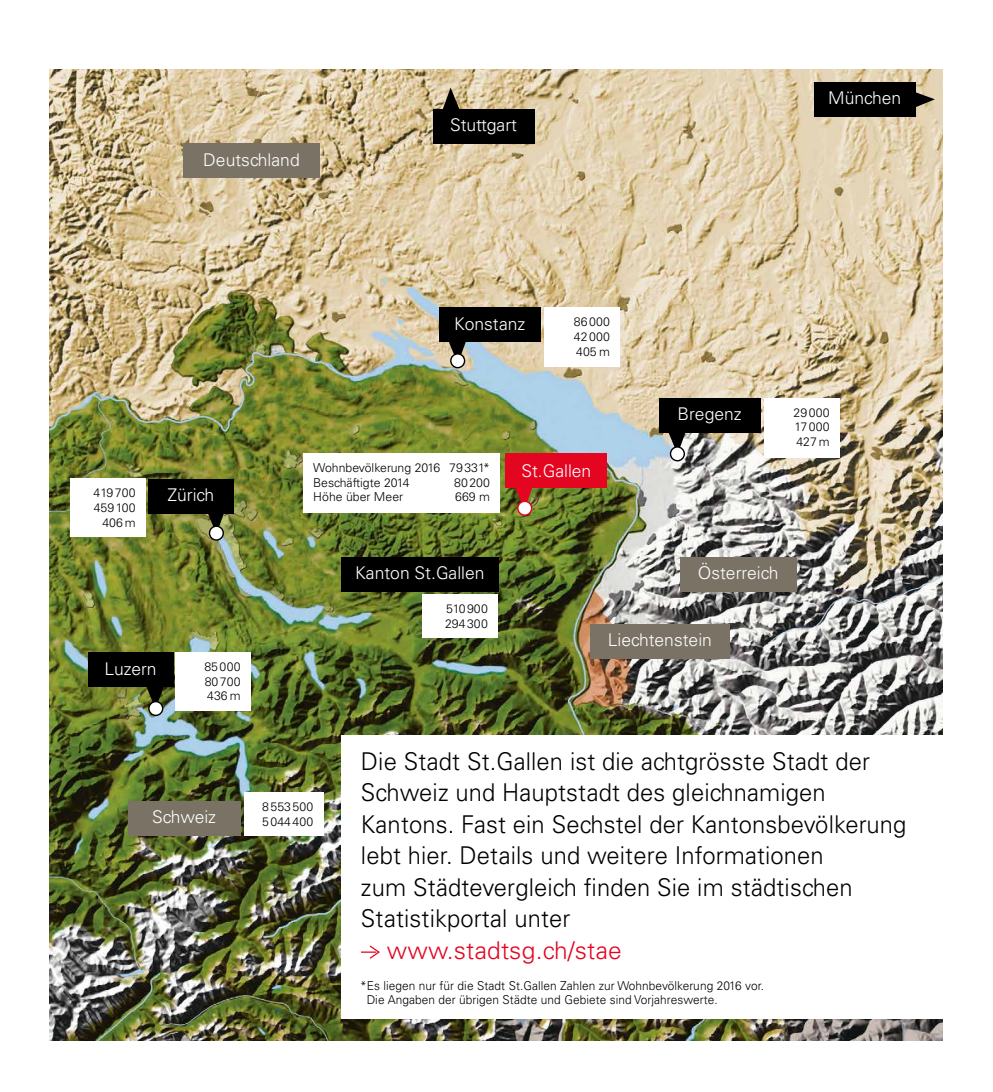
<style>
.page{position:relative;width:993px;height:1092px;background:#fff}
.page>*{position:absolute;margin:0;border:0;box-sizing:border-box;transform-origin:0 0}
.t1{font:300 24.5px/31.5px "Univers LT Std";letter-spacing:.005em;color:#000}
.t2{font:300 24.5px "Univers LT Std";letter-spacing:.005em;color:#e40521}
.t3{font:300 17.5px "Univers LT Std";color:#fff}
.t4{font:300 12.25px/14.7px "Univers LT Std";letter-spacing:.005em;color:#000}
</style>
<div class="page">
<img style="left:49px;top:69px;width:893px;height:971px">
<div style="left:341px;top:735px;width:606px;height:247px;background:#fff"></div>
<svg style="left:361px;top:945px;width:19px;height:14px"></svg>
<div style="left:341px;top:971px;width:606px;height:47px;background:#fff"></div>
<div style="left:183px;top:143px;width:137px;height:35px;background:#7a7265"></div>
<div style="left:544px;top:307px;width:75px;height:60px;background:#fff"></div>
<div style="left:764px;top:398px;width:75px;height:59px;background:#fff"></div>
<div style="left:422px;top:594px;width:75px;height:44px;background:#fff"></div>
<div style="left:341px;top:556px;width:157px;height:35px;background:#000"></div>
<div style="left:590px;top:623px;width:139px;height:35px;background:#7a7265"></div>
<div style="left:679px;top:556px;width:117px;height:35px;background:#7a7265"></div>
<div style="left:244px;top:792px;width:79px;height:44px;background:#fff"></div>
<div style="left:128px;top:801px;width:112px;height:34px;background:#7a7265"></div>
<div style="left:303px;top:453px;width:197px;height:60px;background:#fff"></div>
<div style="left:813px;top:82px;width:102px;height:35px;background:#000"></div>
<svg style="left:915px;top:91px;width:19px;height:17px"></svg>
<div style="left:175px;top:652px;width:75px;height:58px;background:#fff"></div>
<div style="left:88px;top:652px;width:85px;height:35px;background:#000"></div>
<svg style="left:147px;top:687px;width:16px;height:22px"></svg>
<div style="left:432px;top:109px;width:102px;height:34px;background:#000"></div>
<svg style="left:442px;top:88px;width:17px;height:21px"></svg>
<div style="left:439px;top:307px;width:101px;height:35px;background:#000"></div>
<svg style="left:448px;top:342px;width:17px;height:22px"></svg>
<div style="left:658px;top:398px;width:102px;height:34px;background:#000"></div>
<svg style="left:668px;top:432px;width:17px;height:22px"></svg>
<svg style="left:149px;top:701px;width:14px;height:14px"></svg>
<div style="left:148px;top:700px;width:15px;height:16px;border:1px solid #000;border-radius:50%"></div>
<div style="left:70px;top:478px;width:75px;height:59px;background:#fff"></div>
<div style="left:148px;top:478px;width:85px;height:35px;background:#000"></div>
<svg style="left:207px;top:513px;width:17px;height:21px"></svg>
<div style="left:209px;top:526px;width:14px;height:14px;background:#fff;border-radius:50%"></div>
<div style="left:209px;top:525px;width:15px;height:15px;border:1px solid #000;border-radius:50%"></div>
<div style="left:450px;top:354px;width:14px;height:13px;background:#fff;border-radius:50%"></div>
<div style="left:450px;top:353px;width:15px;height:15px;border:1px solid #000;border-radius:50%"></div>
<svg style="left:670px;top:447px;width:14px;height:13px"></svg>
<div style="left:669px;top:446px;width:15px;height:15px;border:1px solid #000;border-radius:50%"></div>
<div style="left:505px;top:453px;width:102px;height:35px;background:#e40521"></div>
<svg style="left:515px;top:488px;width:17px;height:21px"></svg>
<svg style="left:517px;top:501px;width:14px;height:14px"></svg>
<div style="left:517px;top:500px;width:15px;height:15px;border:1px solid #e40521;border-radius:50%"></div>
<h2 class="t3" style="left:203px;top:149px;width:98px">Deutschland</h2>
<h2 class="t3" style="left:450px;top:114px;width:68px">Stuttgart</h2>
<h2 class="t3" style="left:827px;top:87px;width:75px">München</h2>
<p class="t4" style="left:93px;top:485px;width:44px;text-align:right">419 700<br>459 100<br>406 m</p>
<h2 class="t3" style="left:167px;top:484px;width:48px">Zürich</h2>
<h2 class="t3" style="left:104px;top:658px;width:54px">Luzern</h2>
<p class="t4" style="left:204px;top:659px;width:38px;text-align:justify">85 000<br>80 700<br>436 m</p>
<h2 class="t3" style="left:454px;top:313px;width:72px">Konstanz</h2>
<p class="t4" style="left:573px;top:314px;width:38px;text-align:justify">86 000<br>42 000<br>405 m</p>
<p class="t4" style="left:313px;top:460px;width:178px">Wohnbevölkerung 2016 79 331*<br>Beschäftigte 2014</p>
<p class="t4" style="left:454px;top:475px;width:37px">80 200</p>
<p class="t4" style="left:313px;top:489px;width:91px">Höhe über Meer</p>
<p class="t4" style="left:455px;top:489px;width:36px">669 m</p>
<h2 class="t3" style="left:521px;top:460px;width:71px">St.Gallen</h2>
<h2 class="t3" style="left:677px;top:403px;width:66px">Bregenz</h2>
<p class="t4" style="left:793px;top:405px;width:38px;text-align:justify">29 000<br>17 000<br>427 m</p>
<h2 class="t3" style="left:355px;top:562px;width:131px">Kanton St.Gallen</h2>
<p class="t4" style="left:445px;top:601px;width:44px">510 900<br>294 300</p>
<h2 class="t3" style="left:697px;top:562px;width:82px">Österreich</h2>
<h2 class="t3" style="left:607px;top:629px;width:106px">Liechtenstein</h2>
<p class="t4" style="left:262px;top:799px;width:52px">8 553 500</p>
<h2 class="t3" style="left:152px;top:806px;width:65px">Schweiz</h2>
<p class="t4" style="left:262px;top:814px;width:52px">5 044 400</p>
<p class="t1" style="left:361px;top:745px;width:546px">Die Stadt St.Gallen ist die achtgrösste Stadt der Schweiz und Hauptstadt des gleichnamigen Kantons. Fast ein Sechstel der Kantonsbevölkerung lebt hier. Details und weitere Informationen<br>zum Städtevergleich finden Sie im städtischen Statistikportal unter</p>
<h1 class="t2" style="left:387px;top:935px;width:236px">www.stadtsg.ch/stae</h1>
<p class="t4" style="left:366px;top:977px;width:399px;text-indent:-7px">* Es liegen nur für die Stadt St.Gallen Zahlen zur Wohnbevölkerung 2016 vor.<br>Die Angaben der übrigen Städte und Gebiete sind Vorjahreswerte.</p>
</div>
